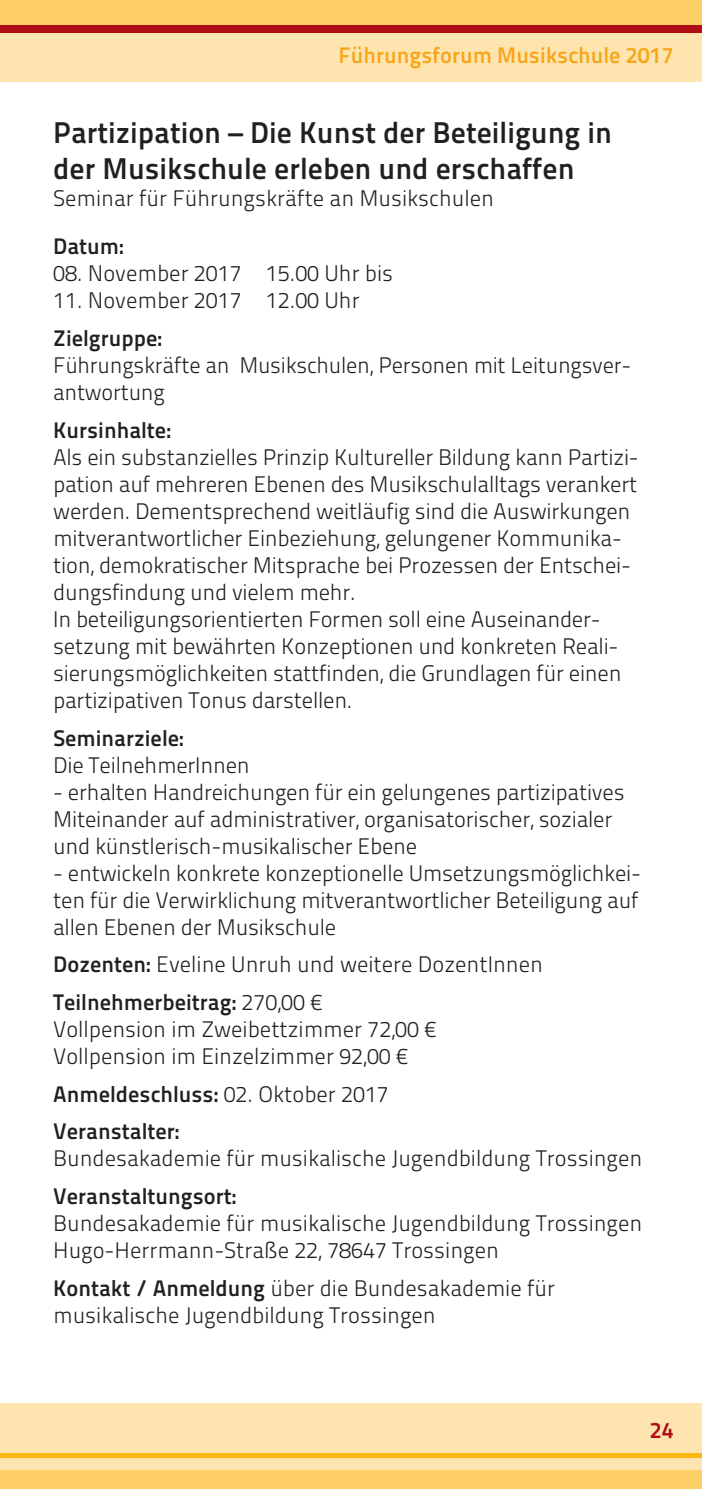
<style>
.page{position:relative;width:702px;height:1489px;background:#fff}
.page>*{position:absolute;margin:0;border:0;box-sizing:border-box;transform-origin:0 0}
.t1{font:30px/36px "Titillium Maps 26 L 750 wt";color:#231f20}
.t2{font:22.5px/27px "Titillium Maps 26 L 250 wt";letter-spacing:-.01em;color:#231f20}
.t3{font:22.5px/37.5px "Titillium Maps 26 L 750 wt";color:#231f20}
.t4{font:22.5px "Titillium Maps 26 L 750 wt";color:#f9a51b}
.t5{font:22.5px "Titillium Maps 26 L 750 wt";color:#b00d15}
.s1{font-family:"Titillium Maps 26 L 750 wt"}
.s2{font-family:"Titillium Maps 26 L 250 wt"}
</style>
<div class="page">
<div style="left:0;top:0;width:702px;height:82px;background:#fee5af"></div>
<div style="left:0;top:1403px;width:702px;height:85px;background:#fee5af"></div>
<div style="left:0;top:0;width:702px;height:28px;background:#fecf65"></div>
<div style="left:0;top:1469px;width:702px;height:19px;background:#fecf65"></div>
<hr style="left:0;top:1453px;width:702px;height:4px;background:#fcb814">
<div style="left:0;top:26px;width:702px;height:7px;background:#b00d15"></div>
<p class="t4" style="left:338px;top:38px;width:336px">Führungsforum Musikschule 2017</p>
<h1 class="t1" style="left:53px;top:113px;width:560px">Partizipation – Die Kunst der Beteiligung in der Musikschule erleben und erschaffen</h1>
<p class="t2" style="left:53px;top:183px;width:442px">Seminar für Führungskräfte an Musikschulen</p>
<p class="t3" style="left:53px;top:226px;width:72px">Datum:</p>
<p class="t2" style="left:53px;top:259px;width:341px">08. November 2017 15.00 Uhr bis</p>
<p class="t2" style="left:53px;top:286px;width:308px">11. November 2017 12.00 Uhr</p>
<p class="t3" style="left:53px;top:318px;width:110px">Zielgruppe:</p>
<p class="t2" style="left:53px;top:350px;width:579px">Führungskräfte an Musikschulen, Personen mit Leitungsver&shy;antwortung</p>
<p class="t3" style="left:53px;top:410px;width:119px">Kursinhalte:</p>
<p class="t2" style="left:53px;top:442px;width:587px">Als ein substanzielles Prinzip Kultureller Bildung kann Partizi&shy;pation auf mehreren Ebenen des Musikschulalltags verankert werden. Dementsprechend weitläufig sind die Auswirkungen mitverantwortlicher Einbeziehung, gelungener Kommunika&shy;tion, demokratischer Mitsprache bei Prozessen der Entschei&shy;dungsfindung und vielem mehr.<br>In beteiligungsorientierten Formen soll eine Auseinander&shy;setzung mit bewährten Konzeptionen und konkreten Reali&shy;sierungsmöglichkeiten stattfinden, die Grundlagen für einen partizipativen Tonus darstellen.</p>
<p class="t3" style="left:53px;top:717px;width:132px">Seminarziele:</p>
<p class="t2" style="left:53px;top:750px;width:198px">Die TeilnehmerInnen</p>
<p class="t2" style="left:53px;top:777px;width:573px">- erhalten Handreichungen für ein gelungenes partizipatives<br>Miteinander auf administrativer, organisatorischer, sozialer und künstlerisch-musikalischer Ebene</p>
<p class="t2" style="left:53px;top:858px;width:589px;text-align:justify">- entwickeln konkrete konzeptionelle Umsetzungsmöglichkei&shy;ten für die Verwirklichung mitverantwortlicher Beteiligung auf allen Ebenen der Musikschule</p>
<p class="t2" style="left:53px;top:949px;width:491px"><span class="s1">Dozenten:</span> Eveline Unruh und weitere DozentInnen</p>
<p class="t3" style="left:53px;top:981px;width:271px">Teilnehmerbeitrag: <span class="s2">270,00 €</span></p>
<p class="t2" style="left:53px;top:1014px;width:385px">Vollpension im Zweibettzimmer 72,00 €<br>Vollpension im Einzelzimmer 92,00 €</p>
<p class="t3" style="left:53px;top:1073px;width:337px">Anmeldeschluss: <span class="s2">02. Oktober 2017<br></span>Veranstalter:</p>
<p class="t2" style="left:53px;top:1143px;width:590px">Bundesakademie für musikalische Jugendbildung Trossingen</p>
<p class="t3" style="left:53px;top:1175px;width:185px">Veranstaltungsort:</p>
<p class="t2" style="left:53px;top:1208px;width:590px">Bundesakademie für musikalische Jugendbildung Trossingen<br>Hugo-Herrmann-Straße 22, 78647 Trossingen</p>
<p class="t2" style="left:53px;top:1272px;width:503px"><span class="s1">Kontakt / Anmeldung</span> über die Bundesakademie für musikalische Jugendbildung Trossingen</p>
<p class="t5" style="left:649px;top:1412px;width:25px">24</p>
</div>
